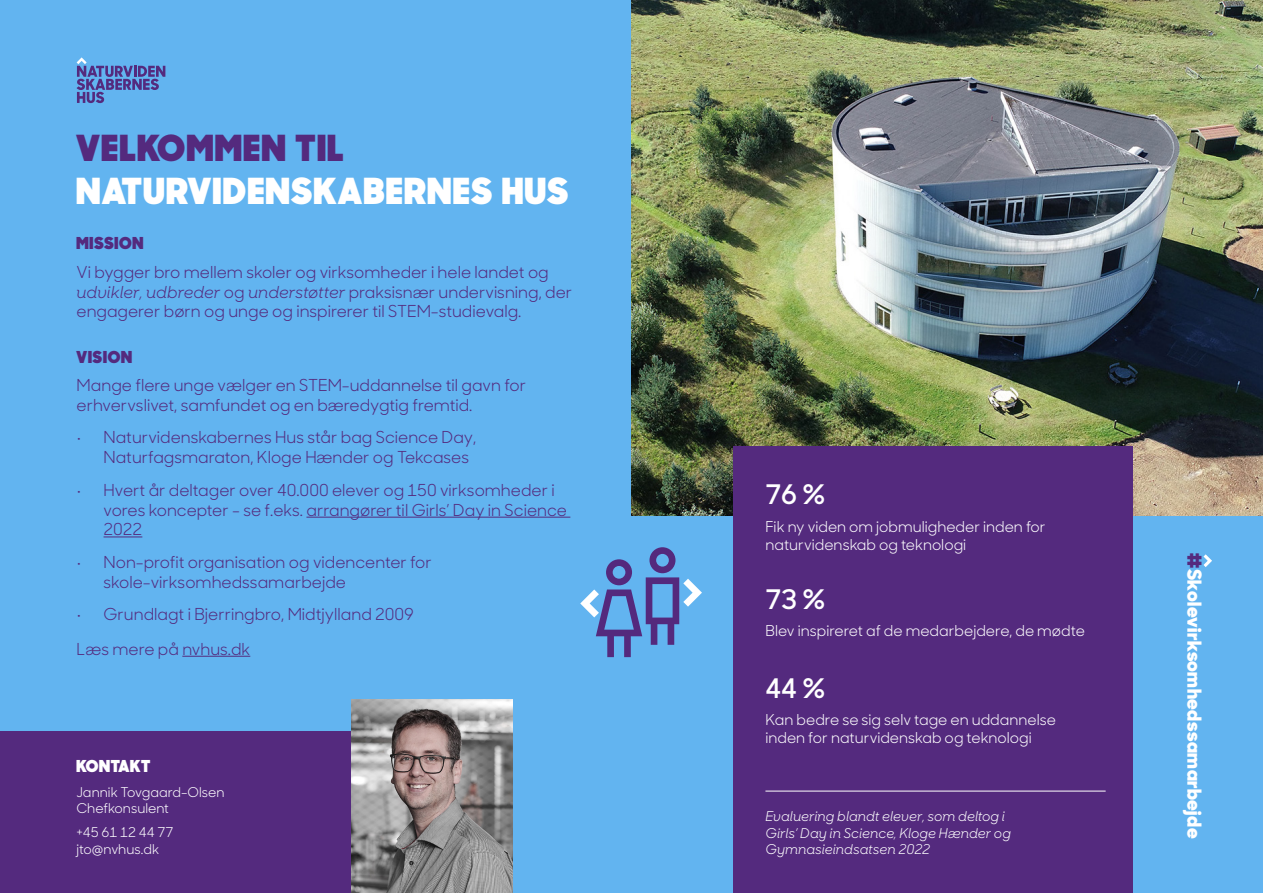
<style>
.page{position:relative;width:1263px;height:893px;background:#62b4f0}
.page>*{position:absolute;margin:0;border:0;box-sizing:border-box;transform-origin:0 0}
.t1{font:900 36px "Sharp Sans Display No 1";letter-spacing:.05em;color:#fff}
.t2{font:900 36px "Sharp Sans Display No 1";letter-spacing:.05em;color:#542a7e}
.t3{font:600 27px "Sharp Sans Display No 1";color:#fff}
.t4{font:800 19.35px "Sharp Sans Display No 1";letter-spacing:.025em;color:#fff}
.t5{font:16.5px/19.8px "Sharp Sans Display No 1";color:#542a7e}
.t6{font:900 16.5px "Sharp Sans Display No 1";letter-spacing:.05em;color:#542a7e}
.t7{font:900 16.5px "Sharp Sans Display No 1";letter-spacing:.045em;color:#fff}
.t8{font:15px/18px "Sharp Sans Display No 1";color:#fff}
.t9{font:italic 13.5px/16.2px "Sharp Sans Display No 1";color:#fff}
.t10{font:13.5px/16.2px "Sharp Sans Display No 1";color:#fff}
.s1{font-style:italic}
.s2{color:#542a7e}
</style>
<div class="page">
<img style="left:631px;top:0;width:632px;height:516px">
<svg style="left:580px;top:547px;width:122px;height:110px"></svg>
<div style="left:733px;top:446px;width:400px;height:447px;background:#542a7e"></div>
<hr style="left:765px;top:791px;width:341px;height:1px;background:#fff">
<svg style="left:1203px;top:554px;width:9px;height:13px"></svg>
<hr style="left:306px;top:517px;width:264px;height:1px;background:#542a7e">
<hr style="left:104px;top:536px;width:38px;height:1px;background:#542a7e">
<hr style="left:182px;top:656px;width:68px;height:1px;background:#542a7e">
<svg style="left:77px;top:57px;width:88px;height:46px"></svg>
<div style="left:0;top:731px;width:419px;height:162px;background:#542a7e"></div>
<img style="left:352px;top:700px;width:160px;height:193px">
<p class="t2" style="left:77px;top:121px;width:268px">VELKOMMEN TIL</p>
<p class="t1" style="left:77px;top:165px;width:493px">NATURVIDENSKABERNES HUS</p>
<p class="t6" style="left:77px;top:231px;width:68px">MISSION</p>
<p class="t5" style="left:77px;top:261px;width:497px">Vi bygger bro mellem skoler og virksomheder i hele landet og <span class="s1">udvikler, udbreder</span> og <span class="s1">understøtter</span> praksisnær undervisning, der engagerer børn og unge og inspirerer til STEM-studievalg.</p>
<p class="t6" style="left:77px;top:345px;width:57px">VISION</p>
<p class="t5" style="left:77px;top:374px;width:451px">Mange flere unge vælger en STEM-uddannelse til gavn for erhvervslivet, samfundet og en bæredygtig fremtid.</p>
<p class="t5" style="left:104px;top:426px;width:374px;text-indent:-27px">• Naturvidenskabernes Hus står bag Science Day,<br>Naturfagsmaraton, Kloge Hænder og Tekcases</p>
<p class="t5" style="left:104px;top:479px;width:465px;text-indent:-27px">• Hvert år deltager over 40.000 elever og 150 virksomheder i vores koncepter - se f.eks. arrangører til Girls’ Day in Science<br>2022</p>
<p class="t5" style="left:104px;top:551px;width:330px;text-indent:-27px">• Non-profit organisation og videncenter for skole-virksomhedssamarbejde</p>
<p class="t5" style="left:77px;top:603px;width:339px">• Grundlagt i Bjerringbro, Midtjylland 2009</p>
<p class="t5" style="left:77px;top:637px;width:175px">Læs mere på nvhus.dk</p>
<p class="t7" style="left:77px;top:754px;width:75px">KONTAKT</p>
<p class="t10" style="left:77px;top:782px;width:150px">Jannik Tovgaard-Olsen<br>Chefkonsulent</p>
<p class="t10" style="left:77px;top:823px;width:98px">+45 61 12 44 77 jto@nvhus.dk</p>
<p class="t3" style="left:765px;top:473px;width:61px">76 %</p>
<p class="t8" style="left:765px;top:516px;width:282px">Fik ny viden om jobmuligheder inden for naturvidenskab og teknologi</p>
<p class="t3" style="left:765px;top:578px;width:61px">73 %</p>
<p class="t8" style="left:765px;top:620px;width:321px">Blev inspireret af de medarbejdere, de mødte</p>
<p class="t3" style="left:765px;top:667px;width:61px">44 %</p>
<p class="t8" style="left:765px;top:709px;width:292px">Kan bedre se sig selv tage en uddannelse inden for naturvidenskab og teknologi</p>
<p class="t9" style="left:765px;top:809px;width:247px">Evaluering blandt elever, som deltog i<br>Girls’ Day in Science, Kloge Hænder og<br>Gymnasieindsatsen 2022</p>
<p class="t4" style="left:1208px;top:553px;width:286px;rotate:90deg"><span class="s2">#</span>Skolevirksomhedssamarbejde</p>
</div>
